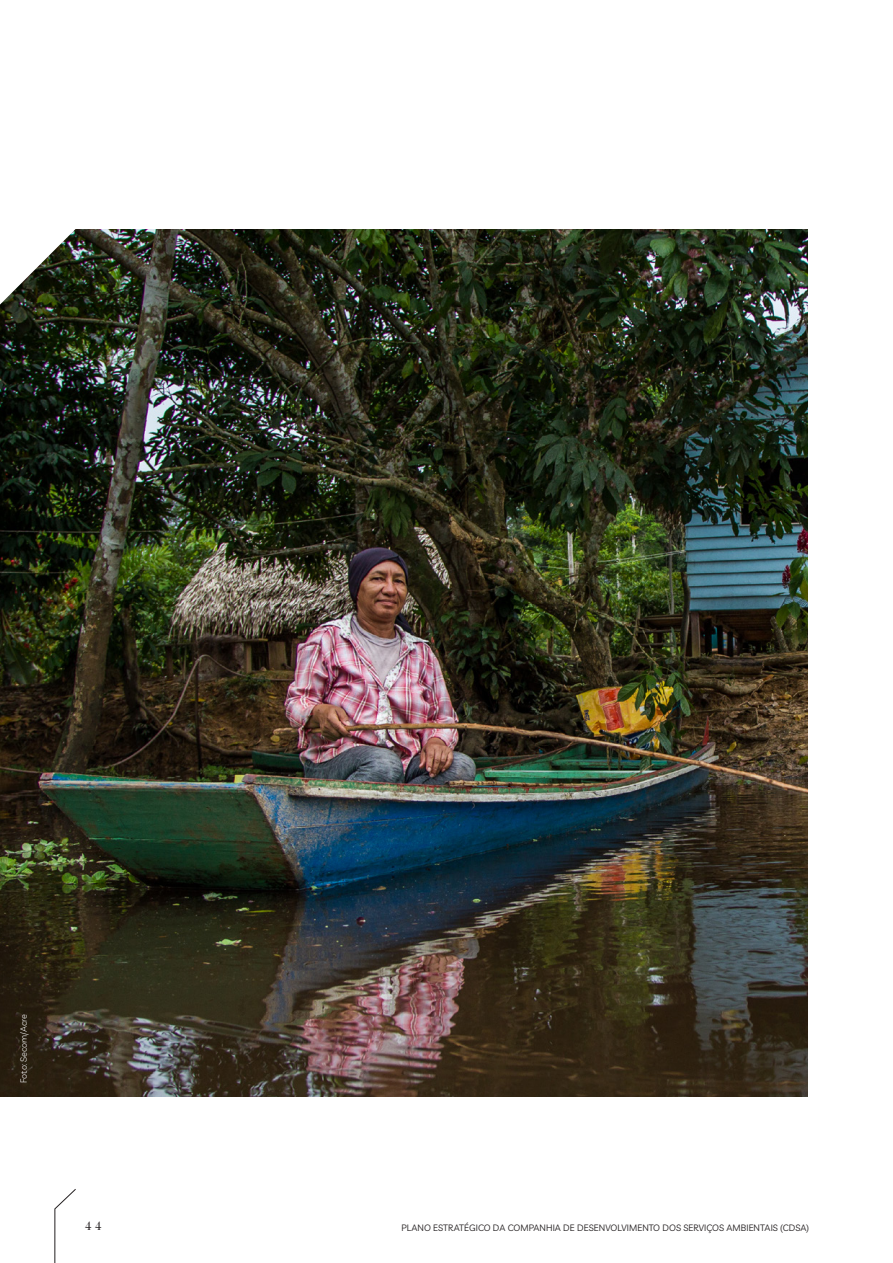
<style>
.page{position:relative;width:893px;height:1263px;background:#fff}
.page>*{position:absolute;margin:0;border:0;box-sizing:border-box;transform-origin:0 0}
.t1{font:12px "Playfair Display";color:#231f20}
.t2{font:9px "Livvic";letter-spacing:.01em;color:#231f20}
.t3{font:300 9px "Livvic";letter-spacing:-.005em;color:#fff}
</style>
<div class="page">
<svg style="left:54px;top:1189px;width:22px;height:74px"></svg>
<img style="left:0;top:230px;width:808px;height:867px">
<img style="left:0;top:229px;width:268px;height:76px">
<p class="t3" style="left:17px;top:1083px;width:70px;rotate:-90deg">Foto: Secom/Acre</p>
<h1 class="t1" style="left:85px;top:1216px;width:18px">4 4</h1>
<p class="t2" style="left:401px;top:1221px;width:409px">PLANO ESTRATÉGICO DA COMPANHIA DE DESENVOLVIMENTO DOS SERVIÇOS AMBIENTAIS (CDSA)</p>
</div>
